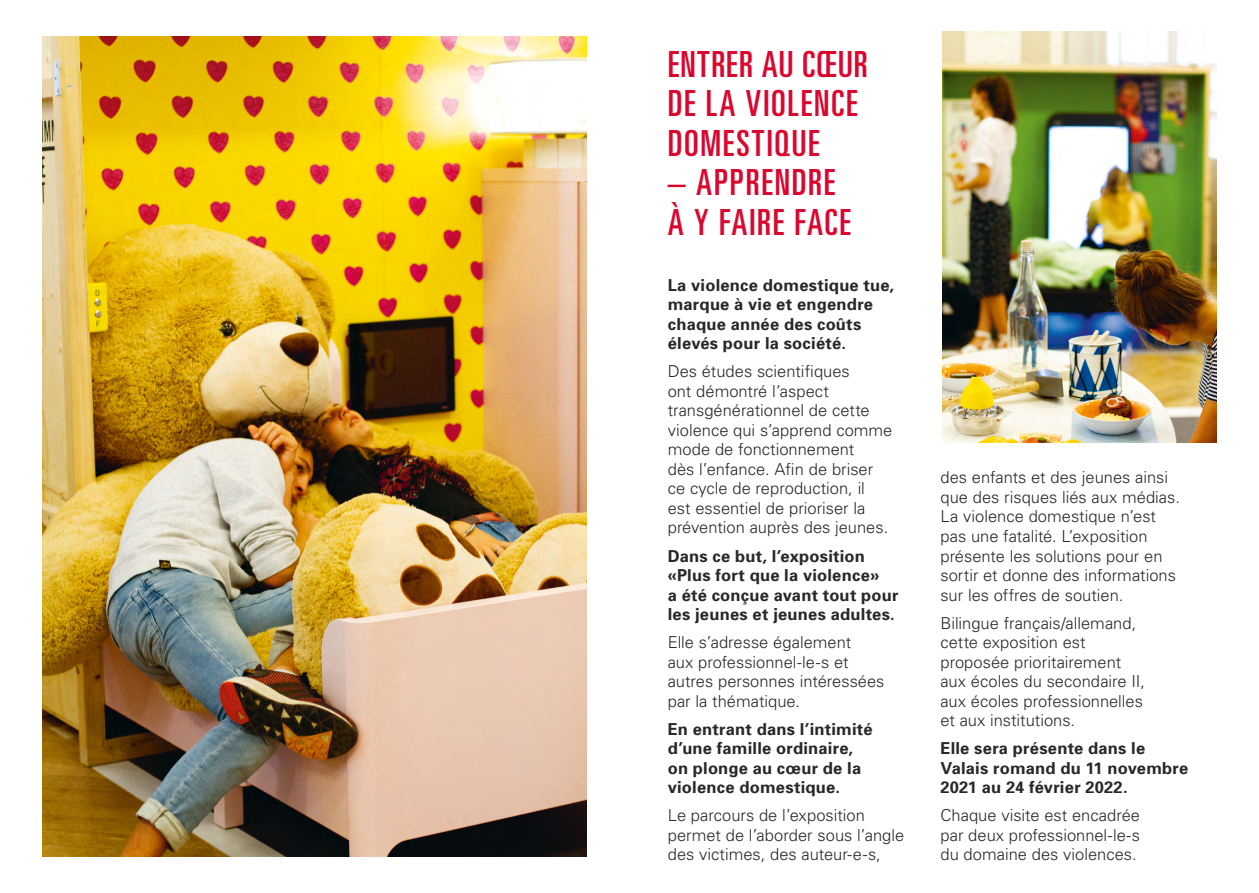
<style>
.page{position:relative;width:1259px;height:893px;background:#fff}
.page>*{position:absolute;margin:0;border:0;box-sizing:border-box;transform-origin:0 0}
.t1{font:ultra-condensed 36px/39.6px "Univers";letter-spacing:.045em;color:#da062e}
.Norma_fond{font:300 16.5px/19.5px "Univers";color:#282827}
.t2{font:700 16.5px/19.5px "Univers";letter-spacing:.015em;color:#282827}
</style>
<div class="page">
<img style="left:43px;top:36px;width:544px;height:821px">
<img style="left:942px;top:32px;width:274px;height:410px">
<p class="t1" style="left:668px;top:44px;width:201px">ENTRER AU CŒUR<br>DE LA VIOLENCE<br>DOMESTIQUE</p>
<p class="t1" style="left:668px;top:163px;width:185px">– APPRENDRE<br>À Y FAIRE FACE</p>
<p class="t2" style="left:668px;top:275px;width:228px">La violence domestique tue, marque à vie et engendre chaque année des coûts élevés pour la société.</p>
<p class="Norma_fond" style="left:668px;top:361px;width:226px">Des études scientifiques<br>ont démontré l’aspect transgénérationnel de cette violence qui s’apprend comme mode de fonctionnement<br>dès l’enfance. Afin de briser ce cycle de reproduction, il<br>est essentiel de prioriser la prévention auprès des jeunes.</p>
<p class="t2" style="left:668px;top:545px;width:232px">Dans ce but, l’exposition «Plus fort que la violence»<br>a été conçue avant tout pour les jeunes et jeunes adultes.</p>
<p class="Norma_fond" style="left:668px;top:632px;width:218px">Elle s’adresse également<br>aux professionnel-le-s et autres personnes intéressées par la thématique.</p>
<p class="t2" style="left:668px;top:718px;width:206px">En entrant dans l’intimité d’une famille ordinaire, on plonge au cœur de la violence domestique.</p>
<p class="Norma_fond" style="left:668px;top:805px;width:238px">Le parcours de l’exposition permet de l’aborder sous l’angle des victimes, des auteur-e-s,</p>
<p class="Norma_fond" style="left:940px;top:467px;width:241px">des enfants et des jeunes ainsi que des risques liés aux médias.<br>La violence domestique n’est pas une fatalité. L’exposition présente les solutions pour en sortir et donne des informations sur les offres de soutien.</p>
<p class="Norma_fond" style="left:940px;top:612px;width:206px">Bilingue français/allemand, cette exposition est proposée prioritairement aux écoles du secondaire II, aux écoles professionnelles et aux institutions.</p>
<p class="t2" style="left:940px;top:738px;width:249px">Elle sera présente dans le<br>Valais romand du 11 novembre<br>2021 au 24 février 2022.</p>
<p class="Norma_fond" style="left:940px;top:805px;width:201px;text-align:justify">Chaque visite est encadrée par deux professionnel-le-s du domaine des violences.</p>
</div>
